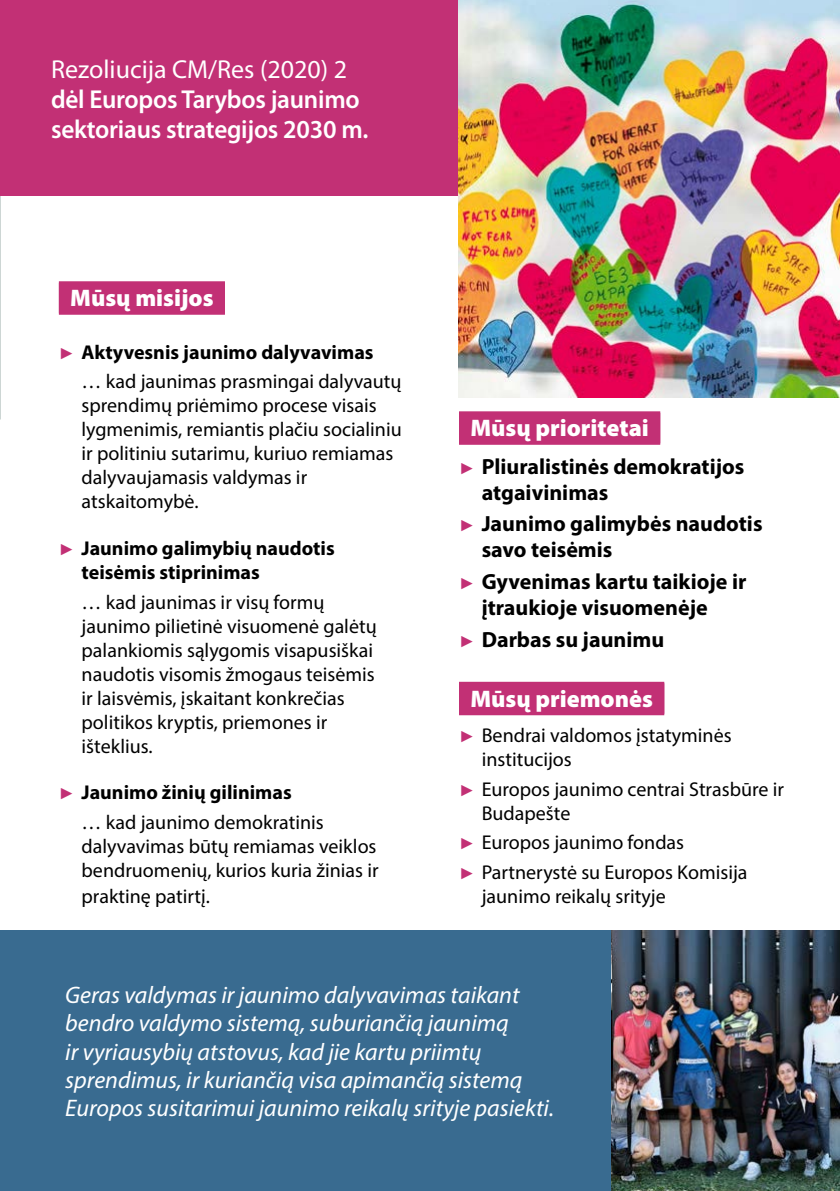
<style>
.page{position:relative;width:840px;height:1191px;background:#fff}
.page>*{position:absolute;margin:0;border:0;box-sizing:border-box;transform-origin:0 0}
.t1{font:600 26px/30px "Myriad Pro";letter-spacing:-.01em;color:#fff}
.t2{font:26px "Myriad Pro";color:#fff}
.t3{font:italic 24px/28px "Myriad Pro";color:#fff}
.t4{font:900 24px "Myriad Pro";color:#fff}
.t5{font:700 22px/26px "Myriad Pro";color:#000}
.t6{font:20px/24px "Myriad Pro";color:#000}
.t7{font:700 20px/24px "Myriad Pro";color:#000}
.s1{font-family:"Arial";font-size:16px;color:#c23075}
.s2{font-weight:700}
.s3{font-family:"Arial";font-weight:400;font-size:16px;color:#c23075}
</style>
<div class="page">
<div style="left:0;top:930px;width:611px;height:261px;background:#396b90"></div>
<div style="left:0;top:0;width:839px;height:196px;background:#c23075"></div>
<div style="left:59px;top:283px;width:166px;height:32px;background:#c23075"></div>
<div style="left:59px;top:281px;width:166px;height:32px;background:#c23075"></div>
<div style="left:459px;top:413px;width:201px;height:32px;background:#c23075"></div>
<div style="left:459px;top:411px;width:201px;height:32px;background:#c23075"></div>
<div style="left:459px;top:683px;width:205px;height:32px;background:#c23075"></div>
<div style="left:459px;top:682px;width:205px;height:32px;background:#c23075"></div>
<img style="left:458px;top:0;width:381px;height:397px">
<img style="left:611px;top:930px;width:228px;height:261px">
<h1 class="t2" style="left:51px;top:53px;width:297px">Rezoliucija CM/Res (2020) 2</h1>
<h1 class="t1" style="left:51px;top:83px;width:319px">dėl Europos Tarybos jaunimo sektoriaus strategijos 2030 m.</h1>
<p class="t4" style="left:70px;top:282px;width:145px">Mūsų misijos</p>
<p class="t6" style="left:81px;top:337px;width:321px;line-height:29.6px;text-indent:-23px"><span class="s1">►</span> <span class="s2">Aktyvesnis jaunimo dalyvavimas<br></span>… kad jaunimas prasmingai dalyvautų</p>
<p class="t6" style="left:81px;top:393px;width:321px">sprendimų priėmimo procese visais lygmenimis, remiantis plačiu socialiniu ir politiniu sutarimu, kuriuo remiamas dalyvaujamasis valdymas ir atskaitomybė.</p>
<p class="t7" style="left:81px;top:535px;width:254px;text-indent:-23px"><span class="s3">►</span> Jaunimo galimybių naudotis teisėmis stiprinimas</p>
<p class="t6" style="left:81px;top:589px;width:296px">… kad jaunimas ir visų formų jaunimo pilietinė visuomenė galėtų palankiomis sąlygomis visapusiškai naudotis visomis žmogaus teisėmis ir laisvėmis, įskaitant konkrečias politikos kryptis, priemones ir išteklius.</p>
<p class="t6" style="left:81px;top:777px;width:244px;line-height:29.6px;text-indent:-23px"><span class="s1">►</span> <span class="s2">Jaunimo žinių gilinimas<br></span>… kad jaunimo demokratinis</p>
<p class="t6" style="left:81px;top:834px;width:298px">dalyvavimas būtų remiamas veiklos bendruomenių, kurios kuria žinias ir</p>
<p class="t6" style="left:81px;top:884px;width:130px">praktinę patirtį.</p>
<p class="t4" style="left:470px;top:412px;width:180px">Mūsų prioritetai</p>
<p class="t5" style="left:481px;top:452px;width:264px;text-indent:-23px"><span class="s3">►</span> Pliuralistinės demokratijos atgaivinimas</p>
<p class="t5" style="left:481px;top:510px;width:282px;text-indent:-23px"><span class="s3">►</span> Jaunimo galimybės naudotis savo teisėmis</p>
<p class="t5" style="left:481px;top:568px;width:266px;text-indent:-23px"><span class="s3">►</span> Gyvenimas kartu taikioje ir įtraukioje visuomenėje</p>
<p class="t5" style="left:458px;top:625px;width:206px"><span class="s3">►</span> Darbas su jaunimu</p>
<p class="t4" style="left:470px;top:682px;width:184px">Mūsų priemonės</p>
<p class="t6" style="left:481px;top:723px;width:251px;text-indent:-23px"><span class="s1">►</span> Bendrai valdomos įstatyminės institucijos</p>
<p class="t6" style="left:481px;top:776px;width:303px;text-indent:-23px"><span class="s1">►</span> Europos jaunimo centrai Strasbūre ir<br>Budapešte</p>
<p class="t6" style="left:458px;top:827px;width:290px;line-height:29.6px"><span class="s1">►</span> Europos jaunimo fondas<br><span class="s1">►</span> Partnerystė su Europos Komisija</p>
<p class="t6" style="left:481px;top:884px;width:185px">jaunimo reikalų srityje</p>
<p class="t3" style="left:65px;top:981px;width:490px">Geras valdymas ir jaunimo dalyvavimas taikant bendro valdymo sistemą, suburiančią jaunimą<br>ir vyriausybių atstovus, kad jie kartu priimtų sprendimus, ir kuriančią visa apimančią sistemą Europos susitarimui jaunimo reikalų srityje pasiekti.</p>
</div>
